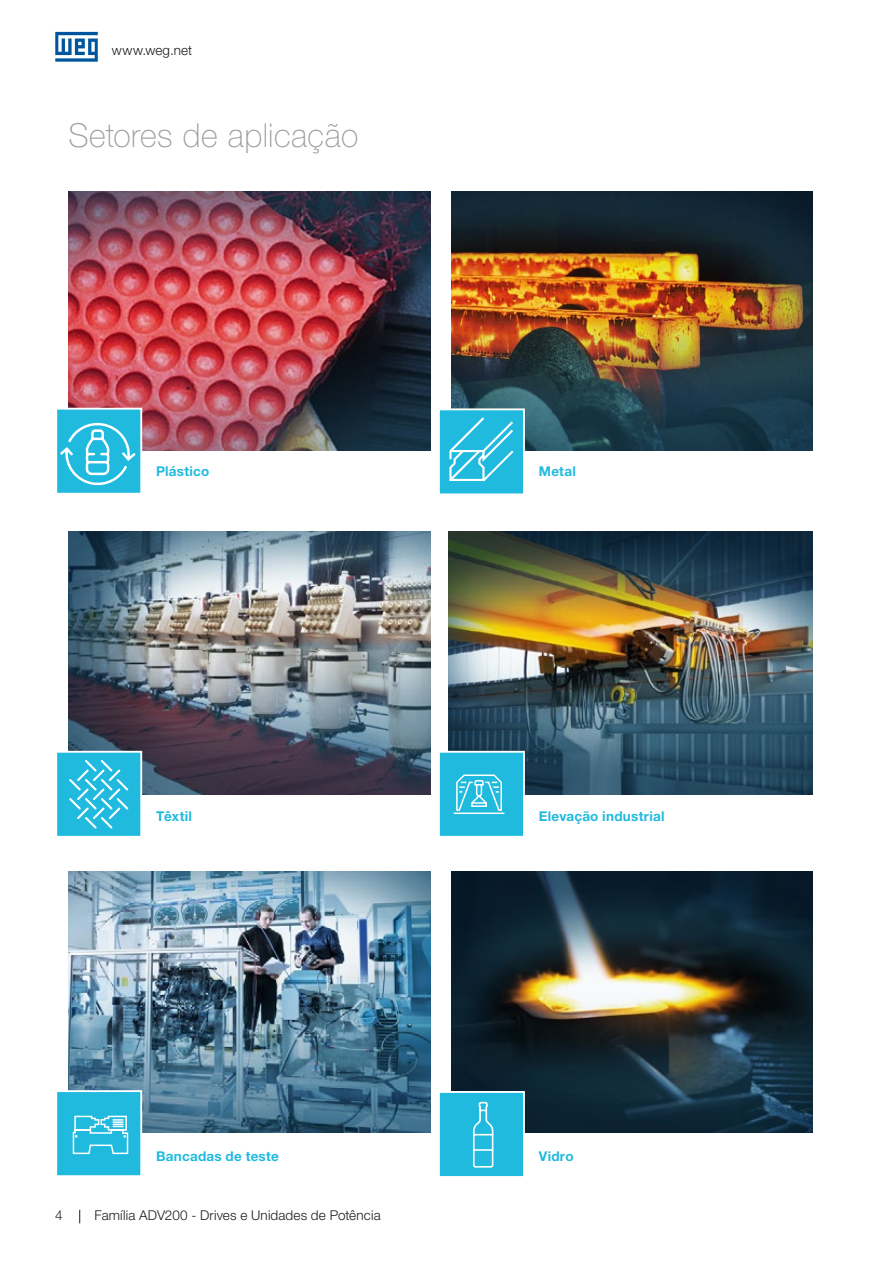
<style>
.page{position:relative;width:893px;height:1263px;background:#fff}
.page>*{position:absolute;margin:0;border:0;box-sizing:border-box;transform-origin:0 0}
.t1{font:100 33px "Helvetica Neue LT Pro";letter-spacing:.015em;color:#9d9d9d}
.t2{font:700 13.5px "Helvetica Neue LT Pro";letter-spacing:.02em;color:#20badf}
.t3{font:300 13.5px "Helvetica Neue LT Pro";letter-spacing:.01em;color:#1d1d1b}
</style>
<div class="page">
<svg style="left:79px;top:1210px;width:1px;height:13px"></svg>
<svg style="left:55px;top:32px;width:43px;height:30px"></svg>
<img style="left:69px;top:191px;width:361px;height:259px">
<img style="left:449px;top:531px;width:364px;height:263px">
<img style="left:69px;top:531px;width:361px;height:263px">
<img style="left:69px;top:872px;width:361px;height:261px">
<img style="left:451px;top:191px;width:362px;height:260px">
<img style="left:451px;top:872px;width:362px;height:261px">
<svg style="left:57px;top:407px;width:86px;height:86px;background:#48c4e2"></svg>
<svg style="left:439px;top:1090px;width:87px;height:87px;background:#38bfdf"></svg>
<svg style="left:439px;top:407px;width:87px;height:87px;background:#44c3e1"></svg>
<svg style="left:57px;top:750px;width:86px;height:86px;background:#3fc2e1"></svg>
<svg style="left:439px;top:750px;width:87px;height:86px;background:#3dc1e0"></svg>
<svg style="left:57px;top:1089px;width:86px;height:87px;background:#3dc1e1"></svg>
<p class="t3" style="left:112px;top:42px;width:82px">www.weg.net</p>
<h1 class="t1" style="left:69px;top:116px;width:291px">Setores de aplicação</h1>
<p class="t2" style="left:156px;top:463px;width:55px">Plástico</p>
<p class="t2" style="left:539px;top:463px;width:39px">Metal</p>
<p class="t2" style="left:156px;top:807px;width:37px">Têxtil</p>
<p class="t2" style="left:539px;top:807px;width:127px">Elevação industrial</p>
<p class="t2" style="left:156px;top:1147px;width:124px">Bancadas de teste</p>
<p class="t3" style="left:55px;top:1207px;width:9px">4</p>
<p class="t3" style="left:95px;top:1207px;width:288px">Família ADV200 - Drives e Unidades de Potência</p>
<p class="t2" style="left:539px;top:1147px;width:36px">Vidro</p>
</div>
